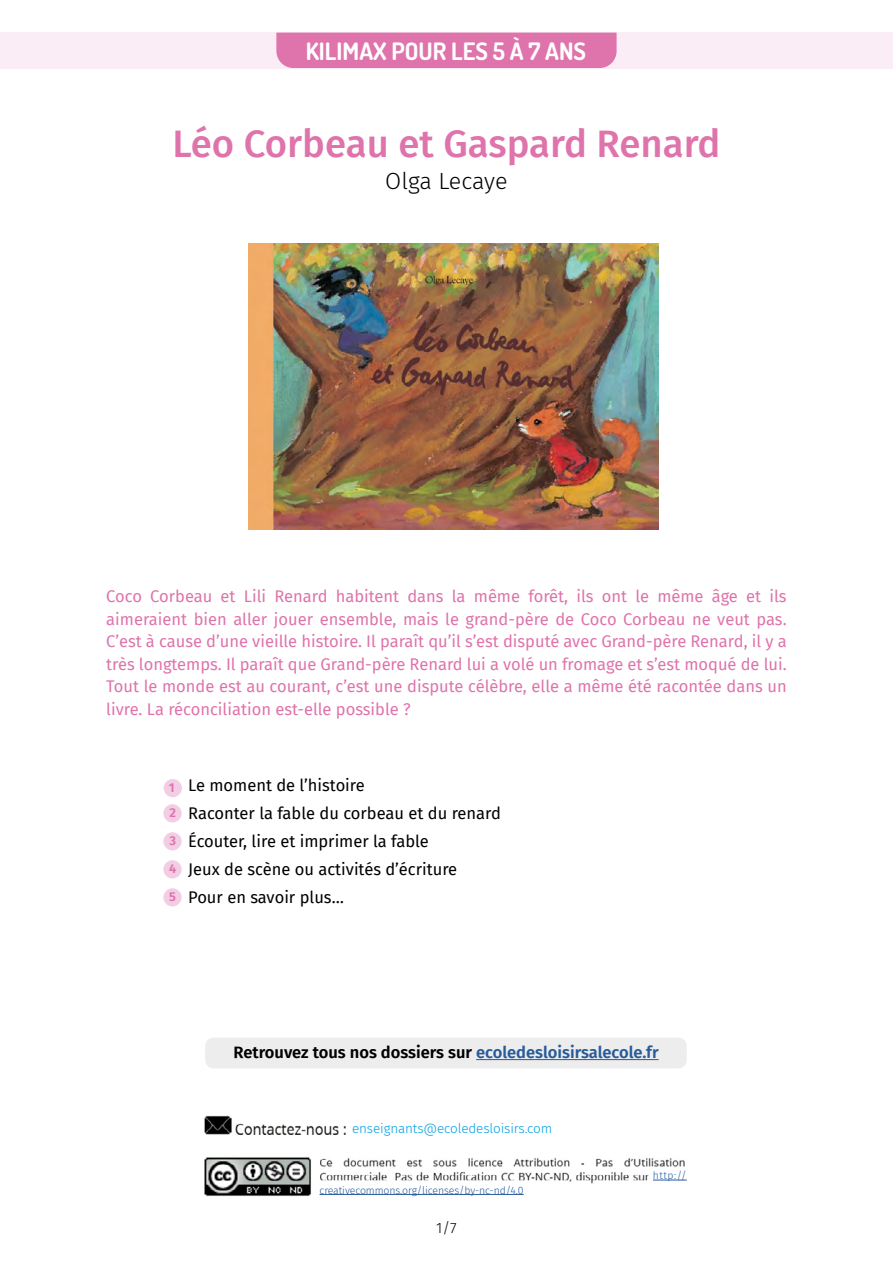
<style>
.page{position:relative;width:893px;height:1263px;background:#fff}
.page>*{position:absolute;margin:0;border:0;box-sizing:border-box;transform-origin:0 0}
.t1{font:500 38.4px "Fira Sans";color:#df73ab}
.t2{font:700 24px "Dosis";color:#fff}
.t3{font:300 23.4px "Fira Sans";letter-spacing:-.005em;color:#000}
.t4{font:16.5px/22.5px "Fira Sans";color:#df73ab;text-align:justify}
.t5{font:16.5px/28px "Fira Sans";color:#000}
.t6{font:600 16.5px "Fira Sans";color:#000}
.t7{font:300 15px "Fira Sans";color:#000}
.t8{font:300 13.5px "Fira Sans";letter-spacing:-.01em;color:#009fe3}
.t9{font:600 12.9px/28px "Fira Sans";color:#df73ab}
.t10{font:300 10.5px "Fira Sans";letter-spacing:-.01em;color:#275b9b}
.s1{color:#275b9b}
</style>
<div class="page">
<div style="left:0;top:32px;width:893px;height:37px;background:#faedf6"></div>
<img style="left:204px;top:1115px;width:483px;height:81px">
<hr style="left:653px;top:1180px;width:34px;height:1px;background:#275b9b">
<hr style="left:320px;top:1194px;width:204px;height:1px;background:#275b9b">
<div style="left:276px;top:33px;width:341px;height:35px;background:#df73ab"></div>
<div style="left:205px;top:1037px;width:482px;height:31px;background:#ededed;border-radius:9px"></div>
<hr style="left:476px;top:1059px;width:183px;height:1px;background:#275b9b">
<div style="left:164px;top:779px;width:18px;height:18px;background:#f2cde3;border-radius:50%"></div>
<div style="left:163px;top:804px;width:19px;height:18px;background:#f2cde3;border-radius:50%"></div>
<div style="left:163px;top:832px;width:19px;height:18px;background:#f2cde3;border-radius:50%"></div>
<div style="left:163px;top:860px;width:19px;height:18px;background:#f2cde3;border-radius:50%"></div>
<div style="left:163px;top:888px;width:19px;height:18px;background:#f2cde3;border-radius:50%"></div>
<img style="left:249px;top:244px;width:409px;height:286px">
<h2 class="t2" style="left:306px;top:35px;width:282px">KILIMAX POUR LES 5 À 7 ANS</h2>
<h1 class="t1" style="left:172px;top:112px;width:550px">Léo Corbeau et Gaspard Renard</h1>
<h3 class="t3" style="left:385px;top:165px;width:124px">Olga Lecaye</h3>
<p class="t4" style="left:106px;top:585px;width:682px">Coco Corbeau et Lili Renard habitent dans la même forêt, ils ont le même âge et ils aimeraient bien aller jouer ensemble, mais le grand-père de Coco Corbeau ne veut pas.<br>C’est à cause d’une vieille histoire. Il paraît qu’il s’est disputé avec Grand-père Renard, il y a très longtemps. Il paraît que Grand-père Renard lui a volé un fromage et s’est moqué de lui.<br>Tout le monde est au courant, c’est une dispute célèbre, elle a même été racontée dans un livre. La réconciliation est-elle possible ?</p>
<p class="t9" style="left:169px;top:774px;width:8px;line-height:25.2px">1<br>2</p>
<p class="t9" style="left:169px;top:826px;width:9px;text-align:justify">3<br>4<br>5</p>
<p class="t5" style="left:188px;top:771px;width:314px">Le moment de l’histoire<br>Raconter la fable du corbeau et du renard<br>Écouter, lire et imprimer la fable<br>Jeux de scène ou activités d’écriture<br>Pour en savoir plus…</p>
<p class="t6" style="left:234px;top:1039px;width:426px">Retrouvez tous nos dossiers sur <span class="s1">ecoledesloisirsalecole.fr</span></p>
<p class="t8" style="left:352px;top:1119px;width:202px">enseignants@ecoledesloisirs.com</p>
<p class="t10" style="left:320px;top:1182px;width:206px">creativecommons.org/licenses/by-nc-nd/4.0</p>
<p class="t7" style="left:436px;top:1217px;width:22px">1/7</p>
<p class="t10" style="left:653px;top:1168px;width:35px">http://</p>
</div>
